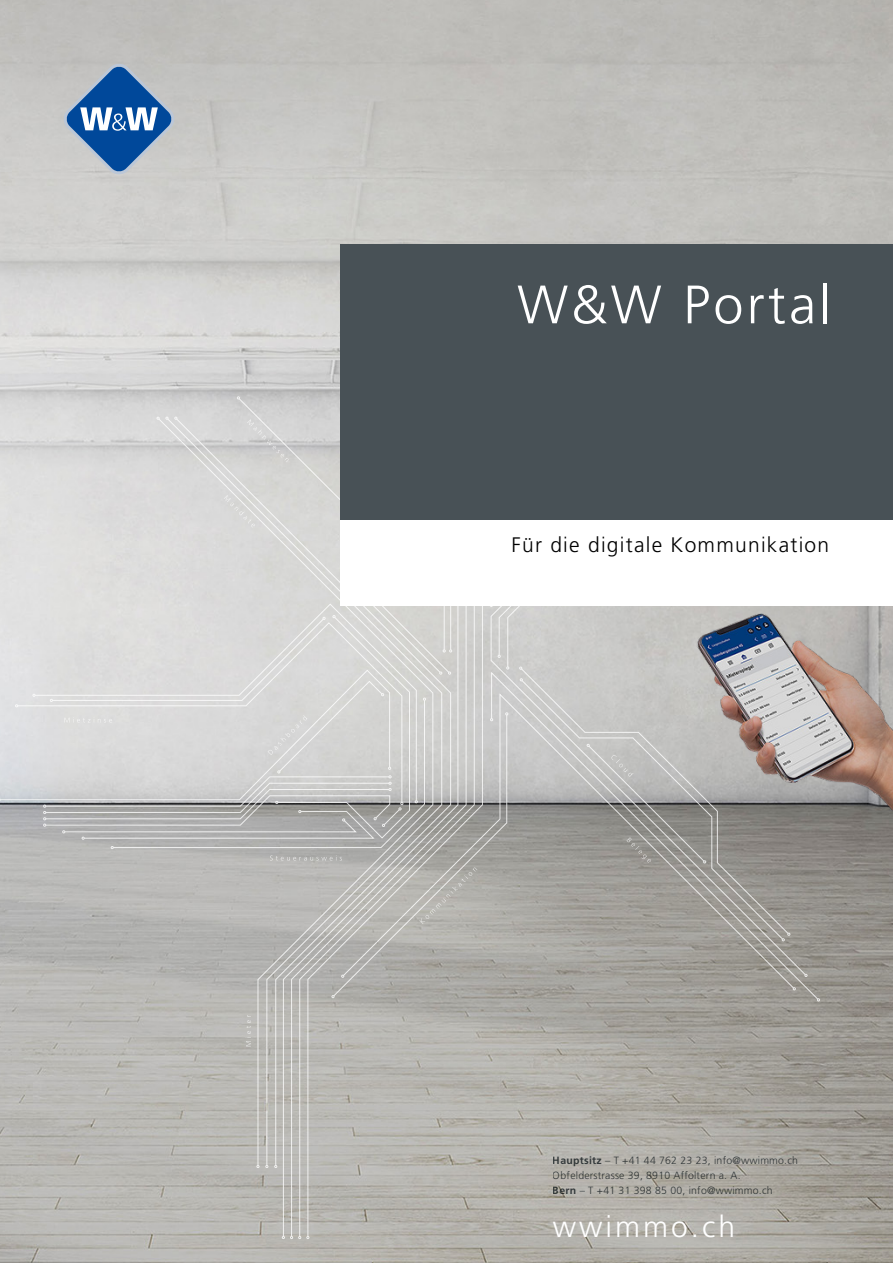
<style>
.page{position:relative;width:893px;height:1263px;background:#fff}
.page>*{position:absolute;margin:0;border:0;box-sizing:border-box;transform-origin:0 0}
.t1{font:300 54px "Frutiger LT Pro";letter-spacing:.06em;color:#fff}
.t2{font:300 30px "Frutiger LT Pro";letter-spacing:.1em;color:#fff}
.t3{font:300 21px "Frutiger LT Pro";letter-spacing:.06em;color:#000}
.t4{font:300 10.5px/15px "Frutiger LT Pro";letter-spacing:.02em;color:#485156}
.s1{font-weight:700}
</style>
<div class="page">
<img style="left:0;top:0;width:893px;height:1263px">
<svg style="left:283px;top:341px;width:429px;height:896px;background:#b3b1ab"></svg>
<svg style="left:282px;top:1236px;width:19px;height:3px"></svg>
<svg style="left:158px;top:418px;width:275px;height:748px;background:#bebdba"></svg>
<svg style="left:417px;top:605px;width:74px;height:68px;background:#d3d2cf"></svg>
<svg style="left:444px;top:605px;width:47px;height:45px;background:#d5d4d2"></svg>
<svg style="left:443px;top:649px;width:9px;height:3px"></svg>
<svg style="left:113px;top:839px;width:220px;height:9px;background:#b5b5b4"></svg>
<svg style="left:35px;top:603px;width:382px;height:19px;background:#dcdcda"></svg>
<svg style="left:0;top:670px;width:43px;height:130px;background:#dcdde0"></svg>
<div style="left:507px;top:605px;width:85px;height:62px;background:#cecdcb"></div>
<svg style="left:491px;top:672px;width:327px;height:328px;background:#a09d98"></svg>
<svg style="left:426px;top:693px;width:368px;height:296px;background:#a9a7a2"></svg>
<svg style="left:521px;top:934px;width:261px;height:6px;background:#a7a59f"></svg>
<svg style="left:521px;top:668px;width:268px;height:266px;background:#aaa8a4"></svg>
<svg style="left:782px;top:933px;width:8px;height:8px"></svg>
<svg style="left:333px;top:714px;width:174px;height:283px;background:#b4b3af"></svg>
<svg style="left:270px;top:855px;width:72px;height:6px"></svg>
<svg style="left:224px;top:396px;width:116px;height:196px;background:#d5d5d4"></svg>
<svg style="left:587px;top:744px;width:5px;height:119px"></svg>
<svg style="left:419px;top:867px;width:58px;height:57px;background:#b6b4b0"></svg>
<svg style="left:43px;top:615px;width:383px;height:224px;background:#d0d0cf"></svg>
<svg style="left:246px;top:1015px;width:5px;height:31px"></svg>
<div style="left:340px;top:244px;width:553px;height:277px;background:#485156"></div>
<div style="left:340px;top:520px;width:553px;height:85px;background:#fff"></div>
<svg style="left:64px;top:64px;width:110px;height:110px;background:#7494b8"></svg>
<img style="left:592px;top:605px;width:301px;height:258px">
<h1 class="t1" style="left:517px;top:273px;width:316px">W&amp;W Portal</h1>
<h3 class="t3" style="left:511px;top:533px;width:319px">Für die digitale Kommunikation</h3>
<p class="t4" style="left:553px;top:1152px;width:247px"><span class="s1">Hauptsitz</span> – T +41 44 762 23 23, info@wwimmo.ch<br>Obfelderstrasse 39, 8910 Affoltern a. A.<br><span class="s1">Bern</span> – T +41 31 398 85 00, info@wwimmo.ch</p>
<h2 class="t2" style="left:553px;top:1209px;width:184px">wwimmo.ch</h2>
</div>
